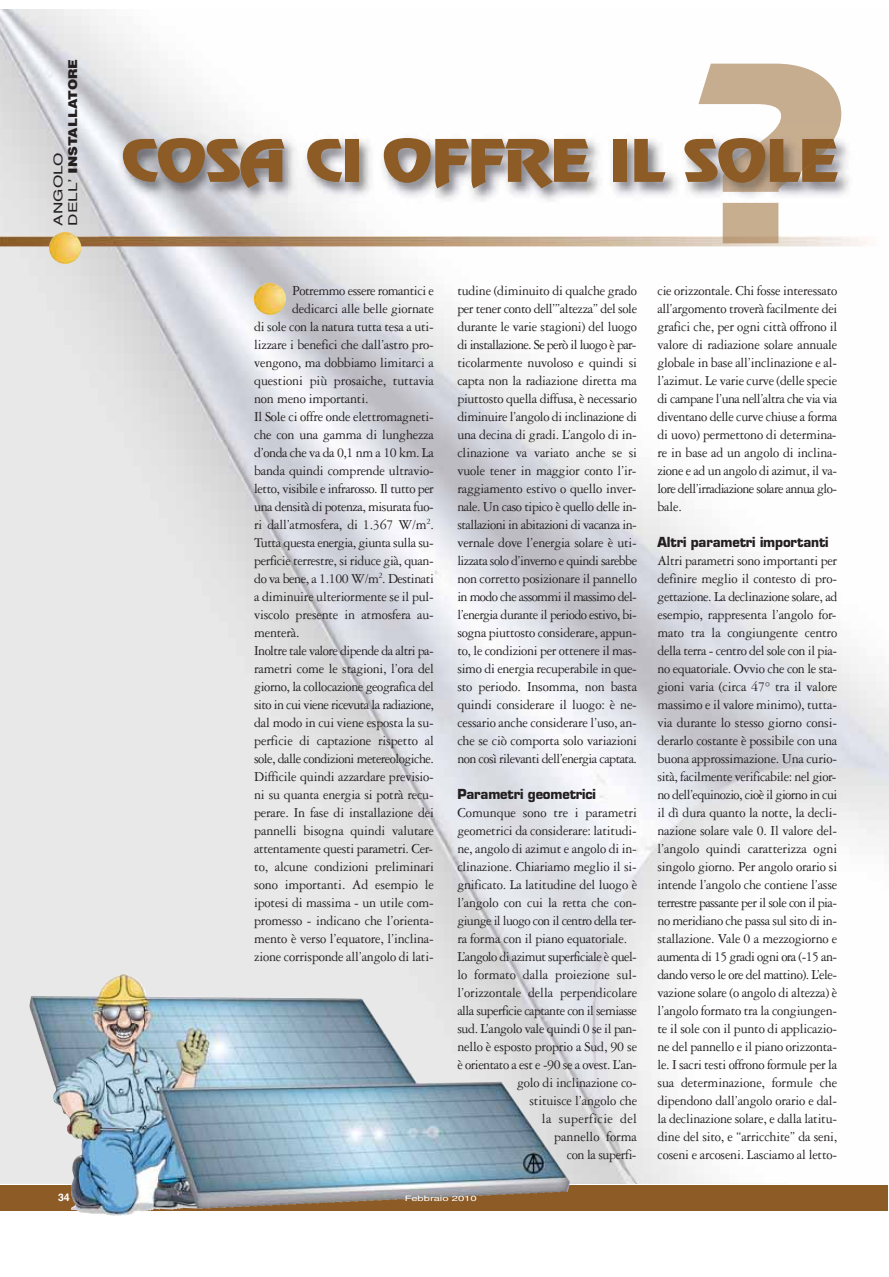
<style>
.page{position:relative;width:889px;height:1277px;background:#fff}
.page>*{position:absolute;margin:0;border:0;box-sizing:border-box;transform-origin:0 0}
.t1{font:52.5px "Revue LT";letter-spacing:-.025em;color:#8c5b26;scale:1.2 1}
.t2{font:14.55px/18px "Garamond Three LT";letter-spacing:-.015em;color:#231f20;text-align:justify;scale:.96 1}
.t3{font:14.55px "Garamond Three LT";letter-spacing:-.035em;color:#231f20;scale:.96 1}
.t4{font:14.55px "Garamond Three LT";letter-spacing:-.045em;color:#231f20;scale:.96 1}
.t5{font:14.55px "Garamond Three LT";letter-spacing:-.04em;color:#231f20;scale:.96 1}
.t6{font:14.55px "Garamond Three LT";letter-spacing:.025em;color:#231f20;scale:.96 1}
.t7{font:700 13.5px "Eurostile LT";letter-spacing:-.01em;color:#231f20;scale:.96 1}
.t8{font:900 12.15px "Helvetica LT";color:#231f20;scale:1.41 1}
.t9{font:12.15px "Helvetica";color:#231f20;scale:1.41 1}
.t10{font:700 10.5px "Helvetica LT";color:#fff}
.t11{font:7.5px "Helvetica LT";color:#fff;scale:1.5 1}
.s1{font-family:"Helvetica";font-weight:400}
</style>
<div class="page">
<img style="left:0;top:9px;width:888px;height:1175px">
<div style="left:0;top:1185px;width:887px;height:25px;background:#8c5b26"></div>
<img style="left:0;top:236px;width:883px;height:10px">
<img style="left:49px;top:232px;width:32px;height:32px">
<img style="left:99px;top:126px;width:777px;height:120px">
<img style="left:254px;top:283px;width:32px;height:32px">
<img style="left:698px;top:64px;width:143px;height:62px">
<img style="left:721px;top:126px;width:119px;height:110px">
<img style="left:721px;top:236px;width:58px;height:7px">
<svg style="left:724px;top:139px;width:109px;height:44px;background:#a1876c"></svg>
<img style="left:29px;top:973px;width:541px;height:243px">
<p class="t8" style="left:68px;top:226px;width:120px;rotate:-90deg"><span class="s1">DELLʼ</span> INSTALLATORE</p>
<p class="t9" style="left:54px;top:226px;width:53px;rotate:-90deg">ANGOLO</p>
<h1 class="t1" style="left:121px;top:139px;width:599px">COSA CI OFFRE IL SOLE</h1>
<p class="t3" style="left:292px;top:285px;width:149px">Potremmo essere romantici e</p>
<p class="t2" style="left:292px;top:301px;width:149px">dedicarci alle belle giornate</p>
<p class="t2" style="left:254px;top:319px;width:188px">di sole con la natura tutta tesa a uti-</p>
<p class="t2" style="left:254px;top:337px;width:188px">lizzare i benefici che dall’astro pro-</p>
<p class="t2" style="left:254px;top:355px;width:189px">vengono, ma dobbiamo limitarci a</p>
<p class="t2" style="left:254px;top:373px;width:189px">questioni più prosaiche, tuttavia</p>
<p class="t2" style="left:254px;top:391px;width:121px">non meno importanti.</p>
<p class="t2" style="left:254px;top:409px;width:188px">Il Sole ci offre onde elettromagneti-</p>
<p class="t2" style="left:254px;top:427px;width:189px">che con una gamma di lunghezza</p>
<p class="t2" style="left:254px;top:445px;width:189px">d’onda che va da 0,1 nm a 10 km. La</p>
<p class="t2" style="left:254px;top:463px;width:188px">banda quindi comprende ultravio-</p>
<p class="t3" style="left:254px;top:483px;width:189px">letto, visibile e infrarosso. Il tutto per</p>
<p class="t3" style="left:254px;top:501px;width:188px">una densità di potenza, misurata fuo-</p>
<p class="t2" style="left:254px;top:517px;width:189px">ri dall’atmosfera, di 1.367 W/m<sup>2</sup>.</p>
<p class="t3" style="left:254px;top:537px;width:188px">Tutta questa energia, giunta sulla su-</p>
<p class="t2" style="left:254px;top:553px;width:188px">perficie terrestre, si riduce già, quan-</p>
<p class="t3" style="left:254px;top:573px;width:189px">do va bene, a 1.100 W/m<sup>2</sup>. Destinati</p>
<p class="t2" style="left:254px;top:589px;width:188px">a diminuire ulteriormente se il pul-</p>
<p class="t2" style="left:254px;top:607px;width:188px">viscolo presente in atmosfera au-</p>
<p class="t2" style="left:254px;top:625px;width:49px">menterà.</p>
<p class="t5" style="left:254px;top:645px;width:188px">Inoltre tale valore dipende da altri pa-</p>
<p class="t2" style="left:254px;top:661px;width:189px">rametri come le stagioni, l’ora del</p>
<p class="t2" style="left:254px;top:679px;width:189px">giorno, la collocazione geografica del</p>
<p class="t4" style="left:254px;top:699px;width:189px">sito in cui viene ricevuta la radiazione,</p>
<p class="t2" style="left:254px;top:715px;width:188px">dal modo in cui viene esposta la su-</p>
<p class="t2" style="left:254px;top:733px;width:189px">perficie di captazione rispetto al</p>
<p class="t5" style="left:254px;top:753px;width:189px">sole, dalle condizioni metereologiche.</p>
<p class="t2" style="left:254px;top:769px;width:188px">Difficile quindi azzardare previsio-</p>
<p class="t2" style="left:254px;top:787px;width:188px">ni su quanta energia si potrà recu-</p>
<p class="t2" style="left:254px;top:805px;width:189px">perare. In fase di installazione dei</p>
<p class="t2" style="left:254px;top:823px;width:189px">pannelli bisogna quindi valutare</p>
<p class="t2" style="left:254px;top:841px;width:188px">attentamente questi parametri. Cer-</p>
<p class="t2" style="left:254px;top:859px;width:189px">to, alcune condizioni preliminari</p>
<p class="t2" style="left:254px;top:877px;width:189px">sono importanti. Ad esempio le</p>
<p class="t2" style="left:254px;top:895px;width:188px">ipotesi di massima - un utile com-</p>
<p class="t2" style="left:254px;top:913px;width:188px">promesso - indicano che l’orienta-</p>
<p class="t2" style="left:254px;top:931px;width:188px">mento è verso l’equatore, l’inclina-</p>
<p class="t2" style="left:254px;top:949px;width:188px">zione corrisponde all’angolo di lati-</p>
<p class="t2" style="left:457px;top:283px;width:189px">tudine (diminuito di qualche grado per tener conto dell’”altezza” del sole durante le varie stagioni) del luogo di installazione. Se però il luogo è par&shy;ticolarmente nuvoloso e quindi si capta non la radiazione diretta ma piuttosto quella diffusa, è necessario diminuire l’angolo di inclinazione di una decina di gradi. L’angolo di in&shy;clinazione va variato anche se si vuole tener in maggior conto l’ir&shy;raggiamento estivo o quello inver&shy;nale. Un caso tipico è quello delle in&shy;stallazioni in abitazioni di vacanza in&shy;vernale dove l’energia solare è uti&shy;lizzata solo d’inverno e quindi sarebbe non corretto posizionare il pannello in modo che assommi il massimo del&shy;l’energia durante il periodo estivo, bi&shy;sogna piuttosto considerare, appun&shy;to, le condizioni per ottenere il mas&shy;simo di energia recuperabile in que&shy;sto periodo. Insomma, non basta quindi considerare il luogo: è ne&shy;cessario anche considerare l’uso, an&shy;che se ciò comporta solo variazioni non così rilevanti dell’energia captata.</p>
<p class="t7" style="left:457px;top:788px;width:146px">Parametri geometrici</p>
<p class="t2" style="left:457px;top:805px;width:189px">Comunque sono tre i parametri</p>
<p class="t2" style="left:457px;top:823px;width:188px">geometrici da considerare: latitudi-</p>
<p class="t2" style="left:457px;top:841px;width:188px">ne, angolo di azimut e angolo di in-</p>
<p class="t2" style="left:457px;top:859px;width:188px">clinazione. Chiariamo meglio il si-</p>
<p class="t2" style="left:457px;top:877px;width:189px">gnificato. La latitudine del luogo è</p>
<p class="t2" style="left:457px;top:895px;width:188px">l’angolo con cui la retta che con-</p>
<p class="t4" style="left:457px;top:915px;width:188px">giunge il luogo con il centro della ter-</p>
<p class="t2" style="left:457px;top:931px;width:178px">ra forma con il piano equatoriale.</p>
<p class="t4" style="left:457px;top:951px;width:188px">L’angolo di azimut superficiale è quel-</p>
<p class="t2" style="left:457px;top:967px;width:188px">lo formato dalla proiezione sul-</p>
<p class="t2" style="left:457px;top:985px;width:189px">l’orizzontale della perpendicolare</p>
<p class="t4" style="left:457px;top:1005px;width:189px">alla superficie captante con il semiasse</p>
<p class="t2" style="left:457px;top:1021px;width:188px">sud. L’angolo vale quindi 0 se il pan-</p>
<p class="t2" style="left:457px;top:1039px;width:189px">nello è esposto proprio a Sud, 90 se</p>
<p class="t3" style="left:457px;top:1059px;width:188px">è orientato a est e -90 se a ovest. L’an-</p>
<p class="t2" style="left:517px;top:1075px;width:126px">golo di inclinazione co-</p>
<p class="t2" style="left:529px;top:1093px;width:114px">stituisce l’angolo che</p>
<p class="t6" style="left:542px;top:1113px;width:101px">la superficie del</p>
<p class="t2" style="left:554px;top:1129px;width:88px">pannello forma</p>
<p class="t2" style="left:566px;top:1147px;width:74px">con la superfi-</p>
<p class="t2" style="left:657px;top:283px;width:189px">cie orizzontale. Chi fosse interessato all’argomento troverà facilmente dei grafici che, per ogni città offrono il valore di radiazione solare annuale globale in base all’inclinazione e al&shy;l’azimut. Le varie curve (delle specie di campane l’una nell’altra che via via diventano delle curve chiuse a forma di uovo) permettono di determina&shy;re in base ad un angolo di inclina&shy;zione e ad un angolo di azimut, il va&shy;lore dell’irradiazione solare annua glo&shy;bale.</p>
<p class="t7" style="left:657px;top:536px;width:180px">Altri parametri importanti</p>
<p class="t2" style="left:657px;top:553px;width:189px">Altri parametri sono importanti per definire meglio il contesto di pro&shy;gettazione. La declinazione solare, ad esempio, rappresenta l’angolo for&shy;mato tra la congiungente centro della terra - centro del sole con il pia&shy;no equatoriale. Ovvio che con le sta&shy;gioni varia (circa 47° tra il valore massimo e il valore minimo), tutta&shy;via durante lo stesso giorno consi&shy;derarlo costante è possibile con una buona approssimazione. Una curio&shy;sità, facilmente verificabile: nel gior&shy;no dell’equinozio, cioè il giorno in cui il dì dura quanto la notte, la decli&shy;nazione solare vale 0. Il valore del&shy;l’angolo quindi caratterizza ogni singolo giorno. Per angolo orario si intende l’angolo che contiene l’asse terrestre passante per il sole con il pia&shy;no meridiano che passa sul sito di in&shy;stallazione. Vale 0 a mezzogiorno e aumenta di 15 gradi ogni ora (-15 an&shy;dando verso le ore del mattino). L’ele&shy;vazione solare (o angolo di altezza) è l’angolo formato tra la congiungen&shy;te il sole con il punto di applicazio&shy;ne del pannello e il piano orizzonta&shy;le. I sacri testi offrono formule per la sua determinazione, formule che dipendono dall’angolo orario e dal&shy;la declinazione solare, e dalla latitu&shy;dine del sito, e “arricchite” da seni, coseni e arcoseni. Lasciamo al letto-</p>
<p class="t10" style="left:58px;top:1191px;width:13px">34</p>
<p class="t11" style="left:405px;top:1194px;width:49px">Febbraio 2010</p>
</div>
